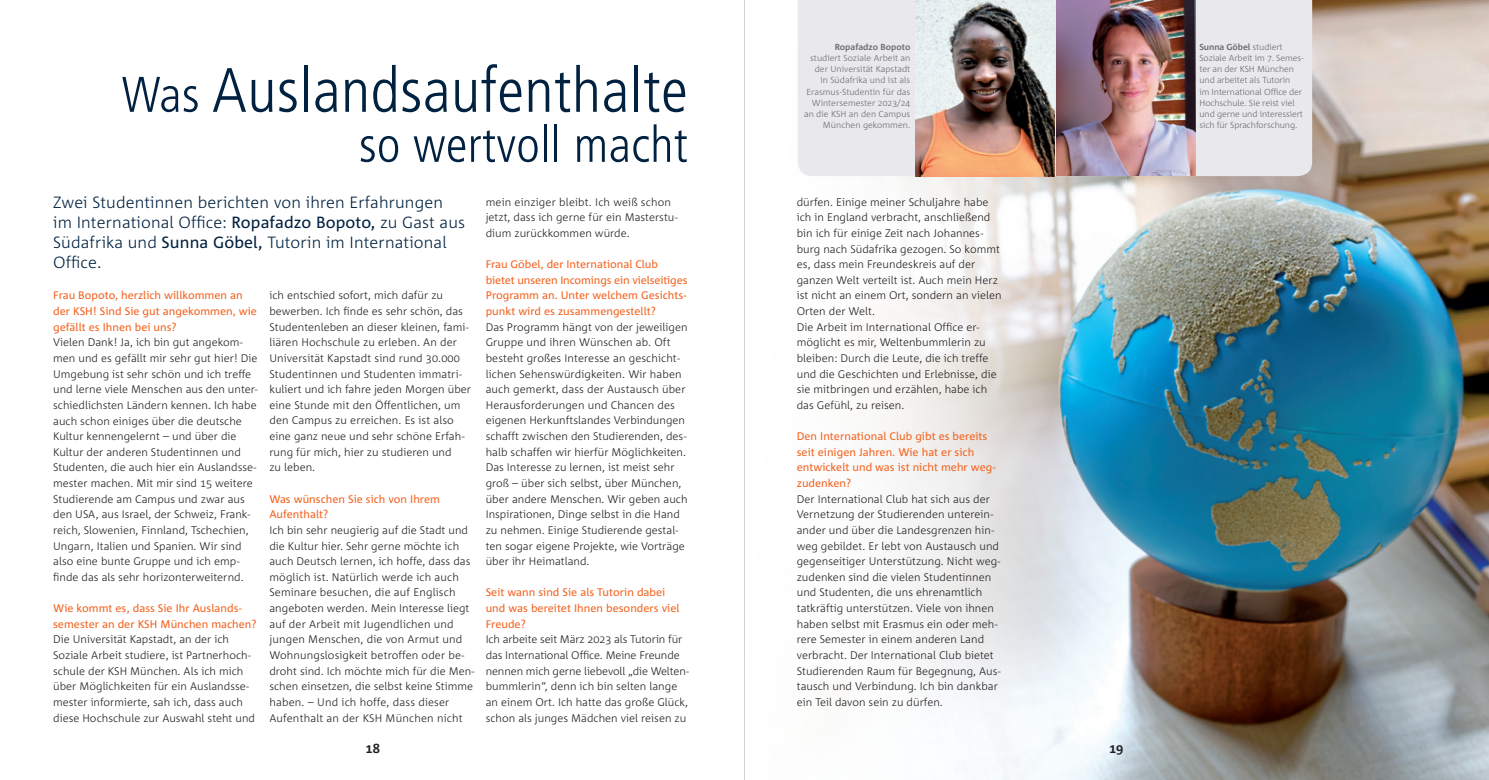
<style>
.page{position:relative;width:1489px;height:780px;background:#fff}
.page>*{position:absolute;margin:0;border:0;box-sizing:border-box;transform-origin:0 0}
.t1{font:300 condensed 62.5px "Frutiger";letter-spacing:.01em;color:#002140}
.t2{font:300 condensed 50px "Frutiger";letter-spacing:.01em;color:#002140}
.t3{font:300 16.25px/20px "Corpid";letter-spacing:.01em;color:#002140}
.t4{font:700 13.12px "Corpid";color:#231f20}
.t5{font:300 11px/15.6px "Corpid";letter-spacing:.005em;color:#231f20}
.t6{font:11px/15.6px "Corpid";letter-spacing:.005em;color:#f36421}
.t7{font:300 8.75px/11.2px "Corpid";letter-spacing:-.01em;color:#6c6d70}
.t8{font:700 8.75px "Corpid";letter-spacing:.005em;color:#6c6d70}
.s1{font-size:50px}
.s2{font-weight:400}
.s3{font-weight:700}
</style>
<div class="page">
<img style="left:1126px;top:0;width:362px;height:780px">
<svg style="left:886px;top:176px;width:240px;height:604px"></svg>
<div style="left:798px;top:0;width:513px;height:176px;background:#e9e8ec"></div>
<img style="left:915px;top:0;width:139px;height:176px">
<img style="left:1056px;top:0;width:138px;height:176px">
<img style="left:1059px;top:188px;width:400px;height:400px;border-radius:200px">
<hr style="left:744px;top:0;width:1px;height:780px;background:#d1d2d4">
<p class="t8" style="left:834px;top:42px;width:77px">Ropafadzo Bopoto</p>
<p class="t7" style="left:804px;top:52px;width:108px;text-align:right">studiert Soziale Arbeit an der Universität Kapstadt<br>in Südafrika und ist als<br>Erasmus-Studentin für das<br>Wintersemester 2023/24 an die KSH an den Campus<br>München gekommen.</p>
<h1 class="t1" style="left:122px;top:55px;width:567px"><span class="s1">Was</span> Auslandsaufenthalte</h1>
<h2 class="t2" style="left:359px;top:116px;width:330px">so wertvoll macht</h2>
<h3 class="t3" style="left:53px;top:193px;width:413px">Zwei Studentinnen berichten von ihren Erfahrungen im International Office: <span class="s2">Ropafadzo Bopoto,</span> zu Gast aus Südafrika und <span class="s2">Sunna Göbel,</span> Tutorin im International Office.</h3>
<p class="t5" style="left:796px;top:194px;width:206px">dürfen. Einige meiner Schuljahre habe ich in England verbracht, anschließend bin ich für einige Zeit nach Johannes&shy;burg nach Südafrika gezogen. So kommt es, dass mein Freundeskreis auf der ganzen Welt verteilt ist. Auch mein Herz ist nicht an einem Ort, sondern an vielen Orten der Welt.<br>Die Arbeit im International Office er&shy;möglicht es mir, Weltenbummlerin zu bleiben: Durch die Leute, die ich treffe und die Geschichten und Erlebnisse, die sie mitbringen und erzählen, habe ich das Gefühl, zu reisen.</p>
<p class="t6" style="left:796px;top:428px;width:200px">Den International Club gibt es bereits seit einigen Jahren. Wie hat er sich entwickelt und was ist nicht mehr weg&shy;zudenken?</p>
<p class="t5" style="left:796px;top:491px;width:205px">Der International Club hat sich aus der Vernetzung der Studierenden unterein&shy;ander und über die Landesgrenzen hin&shy;weg gebildet. Er lebt von Austausch und gegenseitiger Unterstützung. Nicht weg&shy;zudenken sind die vielen Studentinnen und Studenten, die uns ehrenamtlich tatkräftig unterstützen. Viele von ihnen haben selbst mit Erasmus ein oder meh&shy;rere Semester in einem anderen Land verbracht. Der International Club bietet Studierenden Raum für Begegnung, Aus&shy;tausch und Verbindung. Ich bin dankbar ein Teil davon sein zu dürfen.</p>
<p class="t5" style="left:485px;top:194px;width:193px">mein einziger bleibt. Ich weiß schon jetzt, dass ich gerne für ein Masterstu&shy;dium zurückkommen würde.</p>
<p class="t6" style="left:485px;top:256px;width:203px">Frau Göbel, der International Club bietet unseren Incomings ein vielseitiges Programm an. Unter welchem Gesichts&shy;punkt wird es zusammengestellt?</p>
<p class="t5" style="left:485px;top:319px;width:203px">Das Programm hängt von der jeweiligen Gruppe und ihren Wünschen ab. Oft besteht großes Interesse an geschicht&shy;lichen Sehenswürdigkeiten. Wir haben auch gemerkt, dass der Austausch über Herausforderungen und Chancen des eigenen Herkunftslandes Verbindungen schafft zwischen den Studierenden, des&shy;halb schaffen wir hierfür Möglichkeiten.<br>Das Interesse zu lernen, ist meist sehr groß – über sich selbst, über München, über andere Menschen. Wir geben auch Inspirationen, Dinge selbst in die Hand zu nehmen. Einige Studierende gestal&shy;ten sogar eigene Projekte, wie Vorträge über ihr Heimatland.</p>
<p class="t6" style="left:485px;top:585px;width:195px">Seit wann sind Sie als Tutorin dabei und was bereitet Ihnen besonders viel<br>Freude?</p>
<p class="t5" style="left:485px;top:631px;width:205px">Ich arbeite seit März 2023 als Tutorin für das International Office. Meine Freunde nennen mich gerne liebevoll „die Welten&shy;bummlerin“, denn ich bin selten lange an einem Ort. Ich hatte das große Glück, schon als junges Mädchen viel reisen zu</p>
<p class="t5" style="left:269px;top:288px;width:203px">ich entschied sofort, mich dafür zu bewerben. Ich finde es sehr schön, das Studentenleben an dieser kleinen, fami&shy;liären Hochschule zu erleben. An der Universität Kapstadt sind rund 30.000<br>Studentinnen und Studenten immatri&shy;kuliert und ich fahre jeden Morgen über eine Stunde mit den Öffentlichen, um den Campus zu erreichen. Es ist also eine ganz neue und sehr schöne Erfah&shy;rung für mich, hier zu studieren und<br>zu leben.</p>
<p class="t6" style="left:269px;top:491px;width:172px">Was wünschen Sie sich von Ihrem<br>Aufenthalt?</p>
<p class="t5" style="left:269px;top:522px;width:206px">Ich bin sehr neugierig auf die Stadt und die Kultur hier. Sehr gerne möchte ich auch Deutsch lernen, ich hoffe, dass das möglich ist. Natürlich werde ich auch Seminare besuchen, die auf Englisch angeboten werden. Mein Interesse liegt auf der Arbeit mit Jugendlichen und jungen Menschen, die von Armut und Wohnungslosigkeit betroffen oder be&shy;droht sind. Ich möchte mich für die Men&shy;schen einsetzen, die selbst keine Stimme haben. – Und ich hoffe, dass dieser Aufenthalt an der KSH München nicht</p>
<p class="t6" style="left:53px;top:288px;width:205px">Frau Bopoto, herzlich willkommen an der KSH! Sind Sie gut angekommen, wie gefällt es Ihnen bei uns?</p>
<p class="t5" style="left:53px;top:335px;width:206px">Vielen Dank! Ja, ich bin gut angekom&shy;men und es gefällt mir sehr gut hier! Die Umgebung ist sehr schön und ich treffe und lerne viele Menschen aus den unter&shy;schiedlichsten Ländern kennen. Ich habe auch schon einiges über die deutsche Kultur kennengelernt – und über die Kultur der anderen Studentinnen und Studenten, die auch hier ein Auslandsse&shy;mester machen. Mit mir sind 15 weitere Studierende am Campus und zwar aus den USA, aus Israel, der Schweiz, Frank&shy;reich, Slowenien, Finnland, Tschechien, Ungarn, Italien und Spanien. Wir sind also eine bunte Gruppe und ich emp&shy;finde das als sehr horizonterweiternd.</p>
<p class="t6" style="left:53px;top:600px;width:205px">Wie kommt es, dass Sie Ihr Auslands&shy;semester an der KSH München machen?</p>
<p class="t5" style="left:53px;top:631px;width:203px">Die Universität Kapstadt, an der ich Soziale Arbeit studiere, ist Partnerhoch&shy;schule der KSH München. Als ich mich über Möglichkeiten für ein Auslandsse&shy;mester informierte, sah ich, dass auch diese Hochschule zur Auswahl steht und</p>
<p class="t4" style="left:365px;top:741px;width:16px">18</p>
<p class="t7" style="left:1199px;top:41px;width:106px"><span class="s3">Sunna Göbel</span> studiert<br>Soziale Arbeit im 7. Semes&shy;ter an der KSH München und arbeitet als Tutorin<br>im International Office der<br>Hochschule. Sie reist viel und gerne und interessiert sich für Sprachforschung.</p>
<p class="t4" style="left:1108px;top:741px;width:16px">19</p>
</div>
